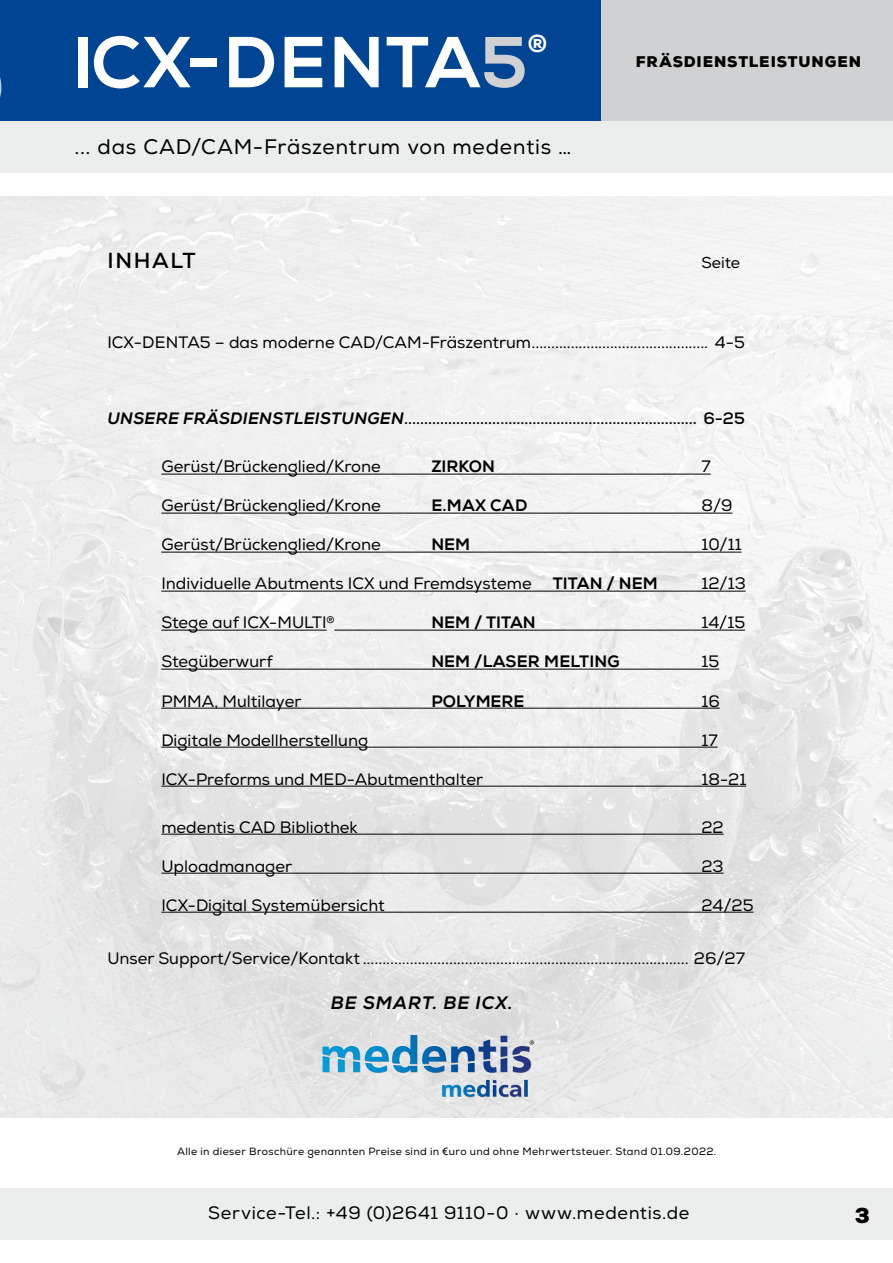
<style>
.page{position:relative;width:893px;height:1263px;background:#fff}
.page>*{position:absolute;margin:0;border:0;box-sizing:border-box;transform-origin:0 0}
.t1{font:72px "Nexa X Bold";letter-spacing:.01em;color:#fff}
.t2{font:24.45px "Nexa X Bold";color:#fff}
.t3{font:700 21.75px "Nexa";letter-spacing:.075em;color:#000}
.t4{font:21px "Nexa";letter-spacing:.035em;color:#000}
.t5{font:900 21px "Nexa";color:#000}
.t6{font:18px "Nexa";letter-spacing:.035em;color:#000}
.t7{font:italic 18px "Nexa X Bold";letter-spacing:.055em;color:#000}
.t8{font:16.5px "Nexa";color:#000}
.t9{font:700 16.5px "Nexa";color:#000}
.t10{font:16.5px "Nexa X Bold";color:#000}
.t11{font:15.75px "Nexa";color:#000}
.t12{font:900 15px "Nexa";letter-spacing:.06em;color:#000}
.t13{font:10.5px "Nexa";letter-spacing:.035em;color:#000}
.s1{color:#d0d1d2}
.s2{font-family:"Nexa X Bold";font-weight:400;font-style:italic}
</style>
<div class="page">
<div style="left:0;top:0;width:617px;height:123px;background:#004494"></div>
<div style="left:0;top:1188px;width:893px;height:51px;background:#eceded"></div>
<div style="left:602px;top:0;width:291px;height:121px;background:#d0d1d2"></div>
<div style="left:0;top:121px;width:893px;height:51px;background:#eceded"></div>
<img style="left:0;top:196px;width:893px;height:921px">
<hr style="left:161px;top:474px;width:550px;height:1px;background:#000">
<hr style="left:161px;top:513px;width:571px;height:1px;background:#000">
<hr style="left:161px;top:552px;width:580px;height:1px;background:#000">
<hr style="left:161px;top:591px;width:585px;height:1px;background:#000">
<hr style="left:161px;top:630px;width:165px;height:1px;background:#000">
<hr style="left:334px;top:630px;width:411px;height:1px;background:#000">
<hr style="left:161px;top:669px;width:558px;height:1px;background:#000">
<hr style="left:161px;top:708px;width:559px;height:1px;background:#000">
<hr style="left:161px;top:747px;width:557px;height:1px;background:#000">
<hr style="left:161px;top:786px;width:585px;height:1px;background:#000">
<hr style="left:161px;top:834px;width:563px;height:1px;background:#000">
<hr style="left:161px;top:873px;width:563px;height:1px;background:#000">
<hr style="left:161px;top:912px;width:592px;height:1px;background:#000">
<svg style="left:442px;top:1080px;width:86px;height:17px"></svg>
<svg style="left:323px;top:1035px;width:211px;height:38px;background:#91b4cd"></svg>
<img style="left:0;top:0;width:1px;height:668px">
<img style="left:0;top:818px;width:5px;height:257px">
<h1 class="t1" style="left:73px;top:18px;width:456px">ICX-DENTA<span class="s1">5</span></h1>
<h2 class="t2" style="left:528px;top:29px;width:22px">®</h2>
<p class="t4" style="left:75px;top:134px;width:498px">... das CAD/CAM-Fräszentrum von medentis …</p>
<p class="t12" style="left:636px;top:51px;width:227px">FRÄSDIENSTLEISTUNGEN</p>
<h3 class="t3" style="left:108px;top:247px;width:90px">INHALT</h3>
<p class="t11" style="left:701px;top:253px;width:40px">Seite</p>
<p class="t8" style="left:107px;top:333px;width:639px">ICX-DENTA5 – das moderne CAD/CAM-Fräszentrum............................................. 4-5</p>
<p class="t9" style="left:107px;top:408px;width:639px"><span class="s2">UNSERE FRÄSDIENSTLEISTUNGEN</span>......................................................................... 6-25</p>
<p class="t8" style="left:161px;top:457px;width:221px">Gerüst/Brückenglied/Krone</p>
<p class="t10" style="left:431px;top:457px;width:65px">ZIRKON</p>
<p class="t8" style="left:701px;top:457px;width:11px">7</p>
<p class="t8" style="left:161px;top:496px;width:221px">Gerüst/Brückenglied/Krone</p>
<p class="t10" style="left:431px;top:496px;width:97px">E.MAX CAD</p>
<p class="t8" style="left:701px;top:496px;width:33px">8/9</p>
<p class="t8" style="left:161px;top:535px;width:221px">Gerüst/Brückenglied/Krone</p>
<p class="t10" style="left:431px;top:535px;width:40px">NEM</p>
<p class="t8" style="left:701px;top:535px;width:42px">10/11</p>
<p class="t8" style="left:161px;top:574px;width:372px">Individuelle Abutments ICX und Fremdsysteme</p>
<p class="t10" style="left:553px;top:574px;width:106px">TITAN / NEM</p>
<p class="t8" style="left:701px;top:574px;width:46px">12/13</p>
<p class="t8" style="left:161px;top:613px;width:174px">Stege auf ICX-MULTI<sup>®</sup></p>
<p class="t10" style="left:431px;top:613px;width:106px">NEM / TITAN</p>
<p class="t8" style="left:701px;top:613px;width:45px">14/15</p>
<p class="t8" style="left:161px;top:652px;width:113px">Stegüberwurf</p>
<p class="t10" style="left:431px;top:652px;width:190px">NEM /LASER MELTING</p>
<p class="t8" style="left:701px;top:652px;width:19px">15</p>
<p class="t8" style="left:161px;top:691px;width:141px">PMMA, Multilayer</p>
<p class="t10" style="left:431px;top:691px;width:95px">POLYMERE</p>
<p class="t8" style="left:701px;top:691px;width:20px">16</p>
<p class="t8" style="left:161px;top:730px;width:208px">Digitale Modellherstellung</p>
<p class="t8" style="left:701px;top:730px;width:18px">17</p>
<p class="t8" style="left:161px;top:769px;width:323px">ICX-Preforms und MED-Abutmenthalter</p>
<p class="t8" style="left:701px;top:769px;width:46px">18-21</p>
<p class="t8" style="left:161px;top:817px;width:198px">medentis CAD Bibliothek</p>
<p class="t8" style="left:701px;top:817px;width:24px">22</p>
<p class="t8" style="left:161px;top:856px;width:132px">Uploadmanager</p>
<p class="t8" style="left:701px;top:856px;width:24px">23</p>
<p class="t8" style="left:161px;top:895px;width:225px">ICX-Digital Systemübersicht</p>
<p class="t8" style="left:701px;top:895px;width:54px">24/25</p>
<p class="t8" style="left:107px;top:948px;width:639px">Unser Support/Service/Kontakt ................................................................................... 26/27</p>
<p class="t7" style="left:331px;top:992px;width:183px">BE SMART. BE ICX.</p>
<p class="t13" style="left:177px;top:1145px;width:541px">Alle in dieser Broschüre genannten Preise sind in €uro und ohne Mehrwertsteuer. Stand 01.09.2022.</p>
<p class="t6" style="left:208px;top:1202px;width:483px">Service-Tel.: +49 (0)2641 9110-0 · www.medentis.de</p>
<p class="t5" style="left:855px;top:1202px;width:17px">3</p>
</div>
